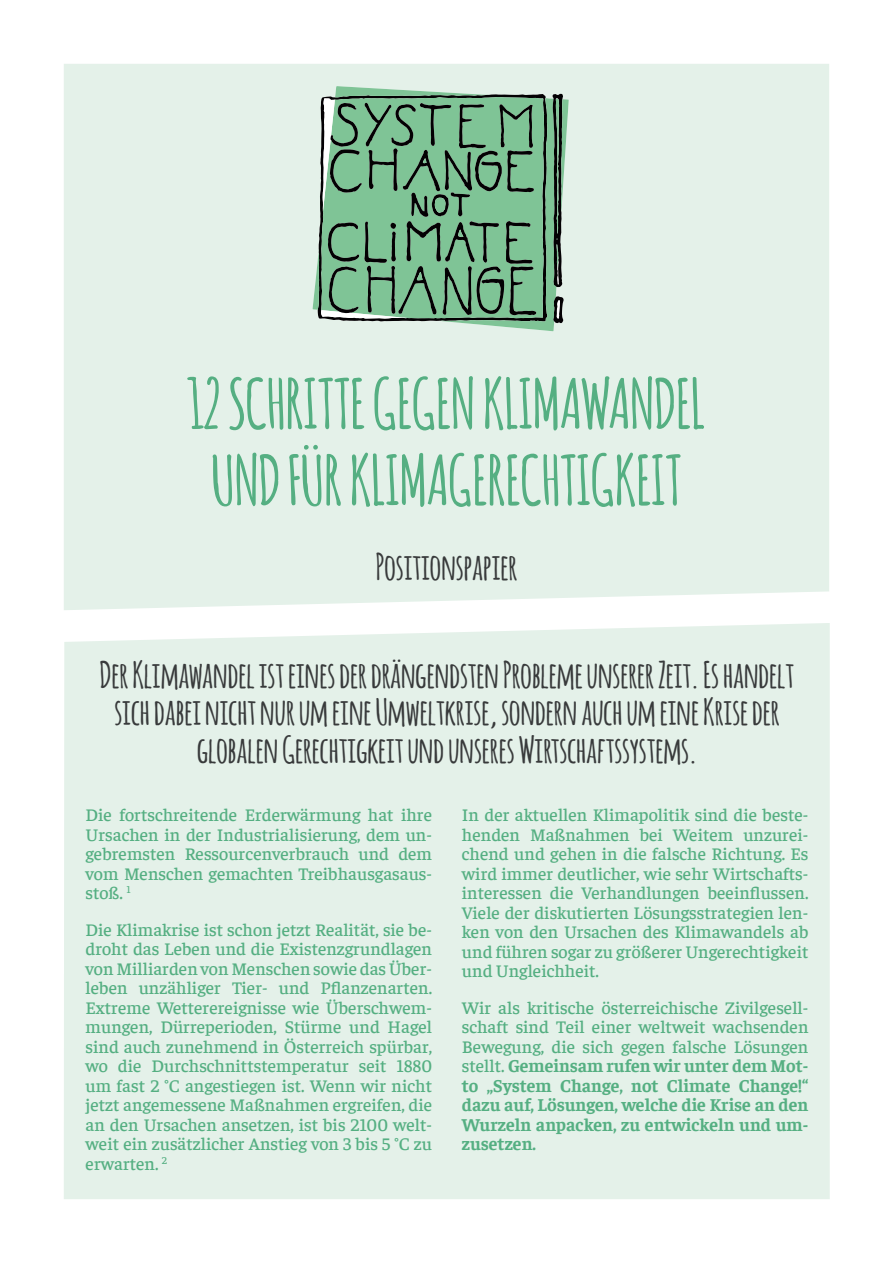
<style>
.page{position:relative;width:893px;height:1263px;background:#fff}
.page>*{position:absolute;margin:0;border:0;box-sizing:border-box;transform-origin:0 0}
.t1{font:700 67.5px/76.5px "Amatic";color:#55af82;text-align:center}
.t2{font:700 36px/37.5px "Amatic";color:#383a3b;text-align:center}
.t3{font:500 18px/19.5px "Faustina";color:#55af82;text-align:justify}
.t4{font:700 18px/19.5px "Faustina";color:#55af82;text-align:justify}
.s1{font-weight:500}
</style>
<div class="page">
<div style="left:64px;top:64px;width:765px;height:546px;background:#e4f1e9"></div>
<svg style="left:313px;top:86px;width:256px;height:245px"></svg>
<div style="left:64px;top:623px;width:766px;height:576px;background:#e4f1e9"></div>
<h1 class="t1" style="left:188px;top:363px;width:519px">12 SCHRITTE GEGEN KLIMAWANDEL<br>UND FÜR KLIMAGERECHTIGKEIT</h1>
<h2 class="t2" style="left:376px;top:547px;width:143px">Positionspapier</h2>
<h2 class="t2" style="left:100px;top:654px;width:696px">Der Klimawandel ist eines der drängendsten Probleme unserer Zeit. Es handelt sich dabei nicht nur um eine Umweltkrise, sondern auch um eine Krise der globalen Gerechtigkeit und unseres Wirtschaftssystems.</h2>
<p class="t3" style="left:86px;top:804px;width:348px">Die fortschreitende Erderwärmung hat ihre Ursachen in der Industrialisierung, dem un&shy;gebremsten Ressourcenverbrauch und dem vom Menschen gemachten Treibhausgasaus&shy;stoß. <sup>1</sup></p>
<p class="t3" style="left:86px;top:919px;width:348px">Die Klimakrise ist schon jetzt Realität, sie be&shy;droht das Leben und die Existenzgrundlagen von Milliarden von Menschen sowie das Über&shy;leben unzähliger Tier- und Pflanzenarten.<br>Extreme Wetterereignisse wie Überschwem&shy;mungen, Dürreperioden, Stürme und Hagel sind auch zunehmend in Österreich spürbar, wo die Durchschnittstemperatur seit 1880 um fast 2 °C angestiegen ist. Wenn wir nicht jetzt angemessene Maßnahmen ergreifen, die an den Ursachen ansetzen, ist bis 2100 welt&shy;weit ein zusätzlicher Anstieg von 3 bis 5 °C zu erwarten. <sup>2</sup></p>
<p class="t3" style="left:462px;top:804px;width:348px">In der aktuellen Klimapolitik sind die beste&shy;henden Maßnahmen bei Weitem unzurei&shy;chend und gehen in die falsche Richtung. Es wird immer deutlicher, wie sehr Wirtschafts&shy;interessen die Verhandlungen beeinflussen.<br>Viele der diskutierten Lösungsstrategien len&shy;ken von den Ursachen des Klimawandels ab und führen sogar zu größerer Ungerechtigkeit und Ungleichheit.</p>
<p class="t4" style="left:462px;top:997px;width:348px"><span class="s1">Wir als kritische österreichische Zivilgesell&shy;schaft sind Teil einer weltweit wachsenden Bewegung, die sich gegen falsche Lösungen stellt.</span> Gemeinsam rufen wir unter dem Mot&shy;to „System Change, not Climate Change!“ dazu auf, Lösungen, welche die Krise an den Wurzeln anpacken, zu entwickeln und um&shy;zusetzen.</p>
</div>
